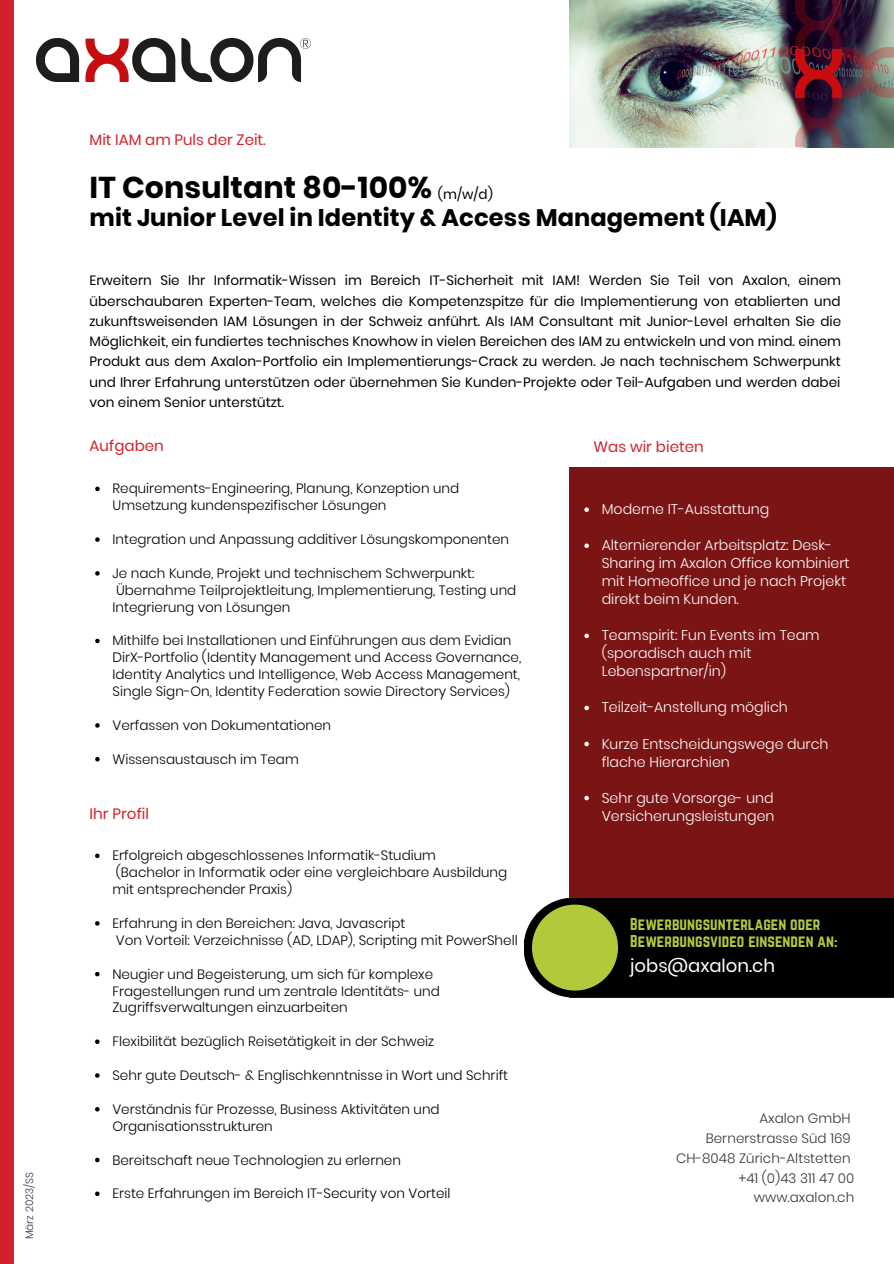
<style>
.page{position:relative;width:894px;height:1264px;background:#fff}
.page>*{position:absolute;margin:0;border:0;box-sizing:border-box;transform-origin:0 0}
.t1{font:700 30px "Poppins";letter-spacing:.005em;color:#000}
.t2{font:700 24px "Poppins";letter-spacing:.005em;color:#000}
.t3{font:18px "Poppins";color:#fff}
.t4{font:15px/17px "Norwester";letter-spacing:.005em;color:#b4c83c}
.t5{font:15px "Poppins";letter-spacing:.005em;color:#d1222b}
.t6{font:300 14.1px/18px "Poppins";color:#fff}
.t7{font:300 13.5px/17px "Poppins";color:#000}
.t8{font:13.5px/20.2px "Poppins";color:#000;text-align:justify}
.t9{font:300 13.5px/19.8px "Poppins";letter-spacing:.005em;color:#353536;text-align:right}
.t10{font:300 10.5px "Poppins";color:#353536}
</style>
<div class="page">
<div style="left:569px;top:467px;width:324px;height:530px;background:#7b1515"></div>
<div style="left:524px;top:898px;width:369px;height:99px;background:#000"></div>
<div style="left:532px;top:904px;width:86px;height:86px;background:#b4c83c;border-radius:50%"></div>
<img style="left:37px;top:39px;width:263px;height:42px">
<img style="left:569px;top:0;width:324px;height:147px">
<img style="left:841px;top:47px;width:52px;height:51px">
<div style="left:0;top:0;width:13px;height:1263px;background:#d1222b"></div>
<svg style="left:301px;top:38px;width:10px;height:10px"></svg>
<img style="left:794px;top:0;width:47px;height:147px">
<svg style="left:95px;top:486px;width:5px;height:5px"></svg>
<svg style="left:95px;top:537px;width:5px;height:5px"></svg>
<svg style="left:95px;top:571px;width:5px;height:4px"></svg>
<svg style="left:95px;top:638px;width:5px;height:5px"></svg>
<svg style="left:95px;top:723px;width:5px;height:4px"></svg>
<svg style="left:95px;top:757px;width:5px;height:4px"></svg>
<svg style="left:584px;top:507px;width:4px;height:5px"></svg>
<svg style="left:584px;top:543px;width:4px;height:5px"></svg>
<svg style="left:584px;top:633px;width:4px;height:5px"></svg>
<svg style="left:584px;top:705px;width:4px;height:5px"></svg>
<svg style="left:584px;top:741px;width:4px;height:5px"></svg>
<svg style="left:584px;top:795px;width:4px;height:5px"></svg>
<svg style="left:95px;top:853px;width:4px;height:5px"></svg>
<svg style="left:95px;top:921px;width:4px;height:4px"></svg>
<svg style="left:95px;top:971px;width:4px;height:5px"></svg>
<svg style="left:95px;top:1039px;width:4px;height:4px"></svg>
<svg style="left:95px;top:1073px;width:4px;height:4px"></svg>
<svg style="left:95px;top:1107px;width:4px;height:4px"></svg>
<svg style="left:95px;top:1157px;width:4px;height:5px"></svg>
<svg style="left:95px;top:1191px;width:4px;height:4px"></svg>
<p class="t10" style="left:22px;top:1239px;width:69px;rotate:-90deg">März 2023/SS</p>
<p class="t5" style="left:89px;top:130px;width:178px">Mit IAM am Puls der Zeit.</p>
<h1 class="t1" style="left:89px;top:166px;width:344px">IT Consultant 80-100%</h1>
<h2 class="t2" style="left:89px;top:201px;width:688px">mit Junior Level in Identity &amp; Access Management (IAM)</h2>
<p class="t8" style="left:437px;top:184px;width:57px">(m/w/d)</p>
<p class="t8" style="left:89px;top:270px;width:752px">Erweitern Sie Ihr Informatik-Wissen im Bereich IT-Sicherheit mit IAM! Werden Sie Teil von Axalon, einem überschaubaren Experten-Team, welches die Kompetenzspitze für die Implementierung von etablierten und zukunftsweisenden IAM Lösungen in der Schweiz anführt. Als IAM Consultant mit Junior-Level erhalten Sie die Möglichkeit, ein fundiertes technisches Knowhow in vielen Bereichen des IAM zu entwickeln und von mind. einem Produkt aus dem Axalon-Portfolio ein Implementierungs-Crack zu werden. Je nach technischem Schwerpunkt und Ihrer Erfahrung unterstützen oder übernehmen Sie Kunden-Projekte oder Teil-Aufgaben und werden dabei von einem Senior unterstützt.</p>
<p class="t5" style="left:89px;top:435px;width:76px">Aufgaben</p>
<p class="t5" style="left:593px;top:436px;width:112px">Was wir bieten</p>
<p class="t7" style="left:112px;top:480px;width:348px">Requirements-Engineering, Planung, Konzeption und<br>Umsetzung kundenspezifischer Lösungen</p>
<p class="t7" style="left:112px;top:531px;width:398px">Integration und Anpassung additiver Lösungskomponenten</p>
<p class="t7" style="left:112px;top:564px;width:405px">Je nach Kunde, Projekt und technischem Schwerpunkt:<br>Übernahme Teilprojektleitung, Implementierung, Testing und<br>Integrierung von Lösungen</p>
<p class="t7" style="left:112px;top:632px;width:410px">Mithilfe bei Installationen und Einführungen aus dem Evidian DirX-Portfolio (Identity Management und Access Governance, Identity Analytics und Intelligence, Web Access Management, Single Sign-On, Identity Federation sowie Directory Services)</p>
<p class="t7" style="left:112px;top:716px;width:220px">Verfassen von Dokumentationen</p>
<p class="t7" style="left:112px;top:750px;width:188px">Wissensaustausch im Team</p>
<p class="t5" style="left:89px;top:803px;width:61px">Ihr Profil</p>
<p class="t7" style="left:112px;top:847px;width:396px">Erfolgreich abgeschlossenes Informatik-Studium<br>(Bachelor in Informatik oder eine vergleichbare Ausbildung mit entsprechender Praxis)</p>
<p class="t7" style="left:112px;top:914px;width:406px">Erfahrung in den Bereichen: Java, Javascript<br>Von Vorteil: Verzeichnisse (AD, LDAP), Scripting mit PowerShell</p>
<p class="t7" style="left:112px;top:965px;width:329px">Neugier und Begeisterung, um sich für komplexe<br>Fragestellungen rund um zentrale Identitäts- und<br>Zugriffsverwaltungen einzuarbeiten</p>
<p class="t7" style="left:112px;top:1033px;width:323px">Flexibilität bezüglich Reisetätigkeit in der Schweiz</p>
<p class="t7" style="left:112px;top:1066px;width:397px">Sehr gute Deutsch- &amp; Englischkenntnisse in Wort und Schrift</p>
<p class="t7" style="left:112px;top:1100px;width:329px">Verständnis für Prozesse, Business Aktivitäten und<br>Organisationsstrukturen</p>
<p class="t7" style="left:112px;top:1151px;width:290px">Bereitschaft neue Technologien zu erlernen</p>
<p class="t7" style="left:112px;top:1185px;width:339px">Erste Erfahrungen im Bereich IT-Security von Vorteil</p>
<p class="t6" style="left:601px;top:500px;width:169px">Moderne IT-Ausstattung</p>
<p class="t6" style="left:601px;top:536px;width:249px">Alternierender Arbeitsplatz: Desk-<br>Sharing im Axalon Office kombiniert mit Homeoffice und je nach Projekt direkt beim Kunden.</p>
<p class="t6" style="left:601px;top:626px;width:219px">Teamspirit: Fun Events im Team (sporadisch auch mit<br>Lebenspartner/in)</p>
<p class="t6" style="left:601px;top:698px;width:188px">Teilzeit-Anstellung möglich</p>
<p class="t6" style="left:601px;top:734px;width:228px">Kurze Entscheidungswege durch flache Hierarchien</p>
<p class="t6" style="left:601px;top:788px;width:174px">Sehr gute Vorsorge- und<br>Versicherungsleistungen</p>
<p class="t4" style="left:630px;top:915px;width:209px">Bewerbungsunterlagen oder<br>Bewerbungsvideo einsenden an:</p>
<h3 class="t3" style="left:630px;top:953px;width:146px">jobs@axalon.ch</h3>
<p class="t9" style="left:676px;top:1108px;width:180px">Axalon GmbH<br>Bernerstrasse Süd 169<br>CH-8048 Zürich-Altstetten +41 (0)43 311 47 00 www.axalon.ch</p>
</div>
